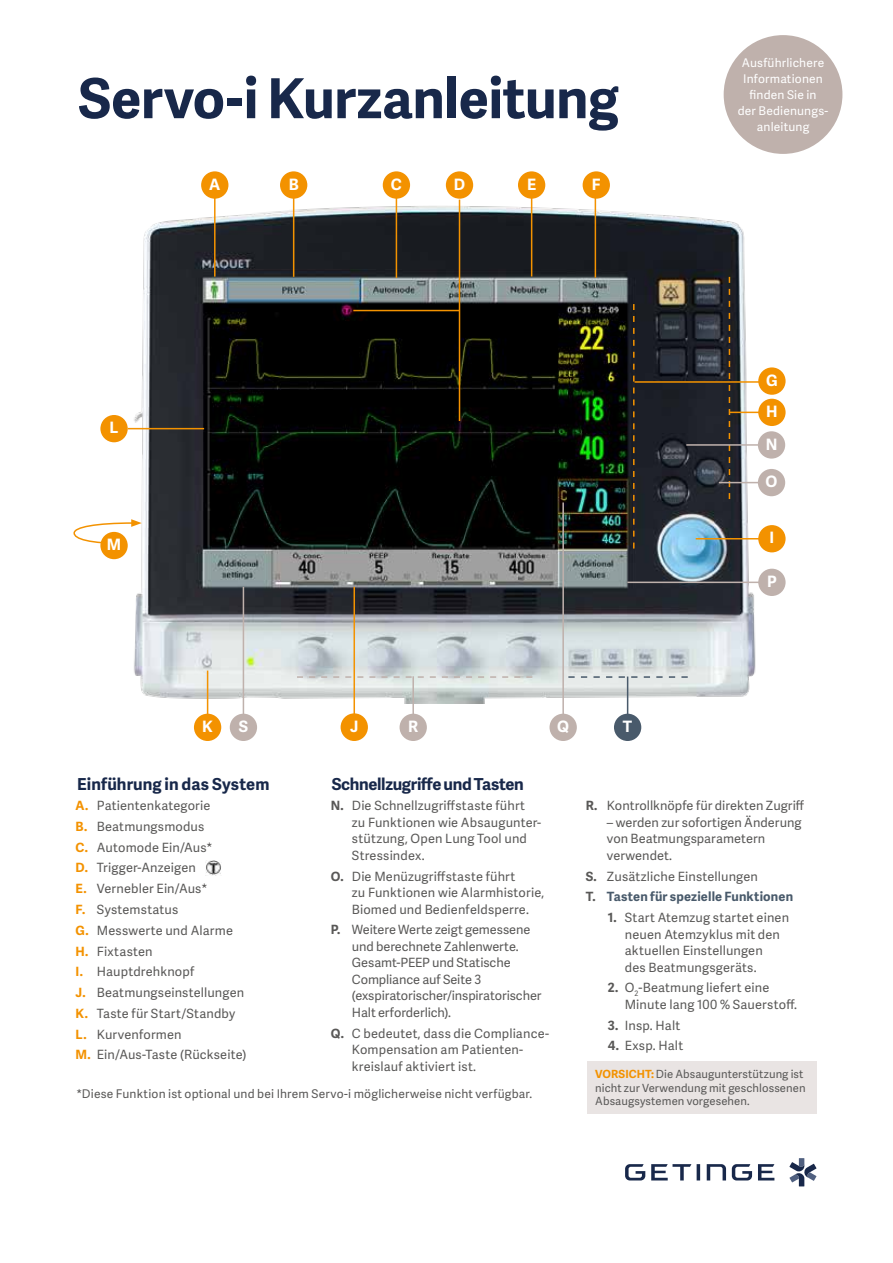
<style>
.page{position:relative;width:893px;height:1263px;background:#fff}
.page>*{position:absolute;margin:0;border:0;box-sizing:border-box;transform-origin:0 0}
.t1{font:700 55.2px "Adelle Sans";letter-spacing:-.01em;color:#18284a}
.t2{font:700 16.5px "Adelle Sans";letter-spacing:-.01em;color:#18284a}
.t3{font:700 15.75px "Adelle Sans";color:#fff}
.t4{font:12.75px/16.5px "Adelle Sans";letter-spacing:.01em;color:#595857}
.t5{font:12.75px/16.5px "Adelle Sans";letter-spacing:-.01em;color:#595857}
.t6{font:700 12.75px/20.7px "Adelle Sans";letter-spacing:.015em;color:#495a6b}
.t7{font:12px "Adelle Sans";letter-spacing:.015em;color:#595857}
.t8{font:12px/15.9px "Adelle Sans";letter-spacing:.015em;color:#fff;text-align:center}
.t9{font:11.25px/13.5px "Adelle Sans";letter-spacing:.005em;color:#595857}
.s1{font-weight:700;color:#f39200}
.s2{font-weight:700}
.s3{color:#595857}
.s4{font-weight:400;color:#595857}
</style>
<div class="page">
<img style="left:111px;top:202px;width:653px;height:501px">
<div style="left:201px;top:171px;width:27px;height:28px;background:#f39200;border-radius:50%"></div>
<div style="left:280px;top:171px;width:27px;height:28px;background:#f39200;border-radius:50%"></div>
<div style="left:383px;top:171px;width:27px;height:28px;background:#f39200;border-radius:50%"></div>
<div style="left:518px;top:171px;width:27px;height:28px;background:#f39200;border-radius:50%"></div>
<div style="left:583px;top:171px;width:27px;height:28px;background:#f39200;border-radius:50%"></div>
<div style="left:758px;top:399px;width:28px;height:27px;background:#f39200;border-radius:50%"></div>
<div style="left:758px;top:525px;width:28px;height:27px;background:#f39200;border-radius:50%"></div>
<div style="left:614px;top:714px;width:27px;height:27px;background:#495a6b;border-radius:50%"></div>
<div style="left:194px;top:714px;width:27px;height:27px;background:#f39200;border-radius:50%"></div>
<hr style="left:214px;top:195px;width:2px;height:82px;background:#f39200">
<hr style="left:293px;top:196px;width:1px;height:81px;background:#f39200">
<hr style="left:396px;top:197px;width:1px;height:81px;background:#f39200">
<hr style="left:531px;top:195px;width:1px;height:81px;background:#f39200">
<hr style="left:595px;top:196px;width:1px;height:82px;background:#f39200">
<svg style="left:729px;top:277px;width:1px;height:222px"></svg>
<hr style="left:729px;top:412px;width:35px;height:1px;background:#f39200">
<hr style="left:696px;top:538px;width:68px;height:1px;background:#f39200">
<svg style="left:568px;top:676px;width:120px;height:2px"></svg>
<hr style="left:627px;top:676px;width:1px;height:38px;background:#495a6b">
<hr style="left:207px;top:670px;width:1px;height:45px;background:#f39200">
<hr style="left:412px;top:676px;width:2px;height:43px;background:#bfb1ac">
<div style="left:758px;top:569px;width:28px;height:27px;background:#bfb1ac;border-radius:50%"></div>
<hr style="left:627px;top:582px;width:136px;height:1px;background:#bfb1ac">
<div style="left:400px;top:714px;width:27px;height:27px;background:#bfb1ac;border-radius:50%"></div>
<hr style="left:353px;top:587px;width:2px;height:129px;background:#f39200">
<div style="left:341px;top:713px;width:27px;height:28px;background:#f39200;border-radius:50%"></div>
<div style="left:230px;top:714px;width:27px;height:27px;background:#bfb1ac;border-radius:50%"></div>
<hr style="left:243px;top:587px;width:1px;height:127px;background:#bfb1ac">
<div style="left:100px;top:415px;width:28px;height:27px;background:#f39200;border-radius:50%"></div>
<hr style="left:128px;top:428px;width:76px;height:1px;background:#f39200">
<hr style="left:635px;top:381px;width:134px;height:2px;background:#f39200">
<div style="left:758px;top:367px;width:28px;height:28px;background:#f39200;border-radius:50%"></div>
<div style="left:446px;top:171px;width:27px;height:28px;background:#f39200;border-radius:50%"></div>
<hr style="left:459px;top:200px;width:1px;height:221px;background:#f39200">
<img style="left:206px;top:860px;width:15px;height:16px">
<div style="left:587px;top:1061px;width:229px;height:53px;background:#e9e4e3"></div>
<div style="left:758px;top:431px;width:27px;height:28px;background:#bfb1ac;border-radius:50%"></div>
<hr style="left:686px;top:444px;width:76px;height:2px;background:#bfb1ac">
<hr style="left:719px;top:482px;width:62px;height:1px;background:#bfb1ac">
<div style="left:549px;top:714px;width:28px;height:27px;background:#bfb1ac;border-radius:50%"></div>
<hr style="left:562px;top:502px;width:2px;height:213px;background:#bfb1ac">
<svg style="left:633px;top:304px;width:2px;height:245px"></svg>
<svg style="left:297px;top:676px;width:235px;height:2px"></svg>
<div style="left:724px;top:35px;width:118px;height:119px;background:#bfb1ac;border-radius:50%"></div>
<hr style="left:353px;top:310px;width:106px;height:1px;background:#f39200">
<div style="left:758px;top:469px;width:27px;height:27px;background:#bfb1ac;border-radius:50%"></div>
<svg style="left:73px;top:519px;width:69px;height:26px"></svg>
<div style="left:100px;top:532px;width:28px;height:27px;background:#f39200;border-radius:50%"></div>
<svg style="left:789px;top:1158px;width:27px;height:28px"></svg>
<svg style="left:758px;top:1164px;width:16px;height:16px"></svg>
<svg style="left:651px;top:1164px;width:40px;height:16px"></svg>
<svg style="left:697px;top:1164px;width:3px;height:16px"></svg>
<svg style="left:625px;top:1164px;width:20px;height:16px"></svg>
<svg style="left:732px;top:1164px;width:20px;height:16px"></svg>
<svg style="left:707px;top:1164px;width:19px;height:16px"></svg>
<h1 class="t1" style="left:78px;top:58px;width:542px">Servo-i Kurzanleitung</h1>
<p class="t3" style="left:209px;top:173px;width:13px">A</p>
<p class="t3" style="left:289px;top:173px;width:11px">B</p>
<p class="t3" style="left:391px;top:173px;width:12px">C</p>
<p class="t3" style="left:527px;top:173px;width:11px">E</p>
<p class="t3" style="left:592px;top:173px;width:10px">F</p>
<p class="t3" style="left:454px;top:173px;width:13px">D</p>
<p class="t3" style="left:110px;top:416px;width:10px">L</p>
<p class="t3" style="left:107px;top:533px;width:16px">M</p>
<p class="t3" style="left:239px;top:715px;width:11px">S</p>
<p class="t3" style="left:350px;top:715px;width:10px">J</p>
<p class="t3" style="left:408px;top:715px;width:12px">R</p>
<p class="t3" style="left:557px;top:715px;width:13px">Q</p>
<p class="t3" style="left:202px;top:715px;width:12px">K</p>
<p class="t3" style="left:623px;top:715px;width:11px">T</p>
<p class="t2" style="left:77px;top:772px;width:194px">Einführung in das System</p>
<p class="t2" style="left:332px;top:772px;width:194px">Schnellzugriffe und Tasten</p>
<p class="t8" style="left:738px;top:55px;width:92px">Ausführlichere<br>Informationen finden Sie in<br>der Bedienungs&shy;anleitung</p>
<p class="t3" style="left:766px;top:369px;width:13px">G</p>
<p class="t3" style="left:766px;top:400px;width:13px">H</p>
<p class="t3" style="left:766px;top:432px;width:13px">N</p>
<p class="t3" style="left:766px;top:470px;width:13px">O</p>
<p class="t3" style="left:769px;top:526px;width:6px">I</p>
<p class="t3" style="left:767px;top:570px;width:11px">P</p>
<p class="t4" style="left:76px;top:795px;width:172px;line-height:20.7px"><span class="s1">A.</span> Patientenkategorie<br><span class="s1">B.</span> Beatmungsmodus<br><span class="s1">C.</span> Automode Ein/Aus*<br><span class="s1">D.</span> Trigger-Anzeigen<br><span class="s1">E.</span> Vernebler Ein/Aus*<br><span class="s1">F.</span> Systemstatus<br><span class="s1">G.</span> Messwerte und Alarme<br><span class="s1">H.</span> Fixtasten<br><span class="s1">I.</span> Hauptdrehknopf<br><span class="s1">J.</span> Beatmungseinstellungen<br><span class="s1">K.</span> Taste für Start/Standby<br><span class="s1">L.</span> Kurvenformen<br><span class="s1">M.</span> Ein/Aus-Taste (Rückseite)</p>
<p class="t4" style="left:352px;top:797px;width:191px;text-indent:-21px"><span class="s2">N.</span> Die Schnellzugriffstaste führt zu Funktionen wie Absaugunter&shy;stützung, Open Lung Tool und<br>Stressindex.</p>
<p class="t4" style="left:352px;top:867px;width:194px;text-indent:-21px"><span class="s2">O.</span> Die Menüzugriffstaste führt<br>zu Funktionen wie Alarmhistorie,<br>Biomed und Bedienfeldsperre.</p>
<p class="t5" style="left:352px;top:921px;width:191px;text-indent:-21px"><span class="s2">P.</span> Weitere Werte zeigt gemessene und berechnete Zahlenwerte.<br>Gesamt-PEEP und Statische<br>Compliance auf Seite 3 (exspiratorischer/inspiratorischer<br>Halt erforderlich).</p>
<p class="t4" style="left:352px;top:1024px;width:199px;text-indent:-21px"><span class="s2">Q.</span> C bedeutet, dass die Compliance-<br>Kompensation am Patienten&shy;kreislauf aktiviert ist.</p>
<p class="t7" style="left:76px;top:1086px;width:457px">*Diese Funktion ist optional und bei Ihrem Servo-i möglicherweise nicht verfügbar.</p>
<p class="t4" style="left:586px;top:797px;width:220px"><span class="s2">R.</span> Kontrollknöpfe für direkten Zugriff</p>
<p class="t4" style="left:607px;top:813px;width:196px">– werden zur sofortigen Änderung von Beatmungsparametern verwendet.</p>
<p class="t6" style="left:586px;top:865px;width:209px"><span class="s3">S.</span> <span class="s4">Zusätzliche Einstellungen<br></span><span class="s3">T.</span> Tasten für spezielle Funktionen</p>
<p class="t4" style="left:625px;top:909px;width:166px;text-indent:-17px"><span class="s2">1.</span> Start Atemzug startet einen neuen Atemzyklus mit den aktuellen Einstellungen<br>des Beatmungsgeräts.</p>
<p class="t4" style="left:625px;top:979px;width:174px;text-indent:-17px"><span class="s2">2.</span> O<sub>2</sub>-Beatmung liefert eine<br>Minute lang 100 % Sauerstoff.</p>
<p class="t4" style="left:608px;top:1016px;width:74px"><span class="s2">3.</span> Insp. Halt</p>
<p class="t4" style="left:608px;top:1037px;width:77px"><span class="s2">4.</span> Exsp. Halt</p>
<p class="t9" style="left:595px;top:1067px;width:212px"><span class="s1">VORSICHT:</span> Die Absaugunterstützung ist nicht zur Verwendung mit geschlossenen<br>Absaugsystemen vorgesehen.</p>
</div>
